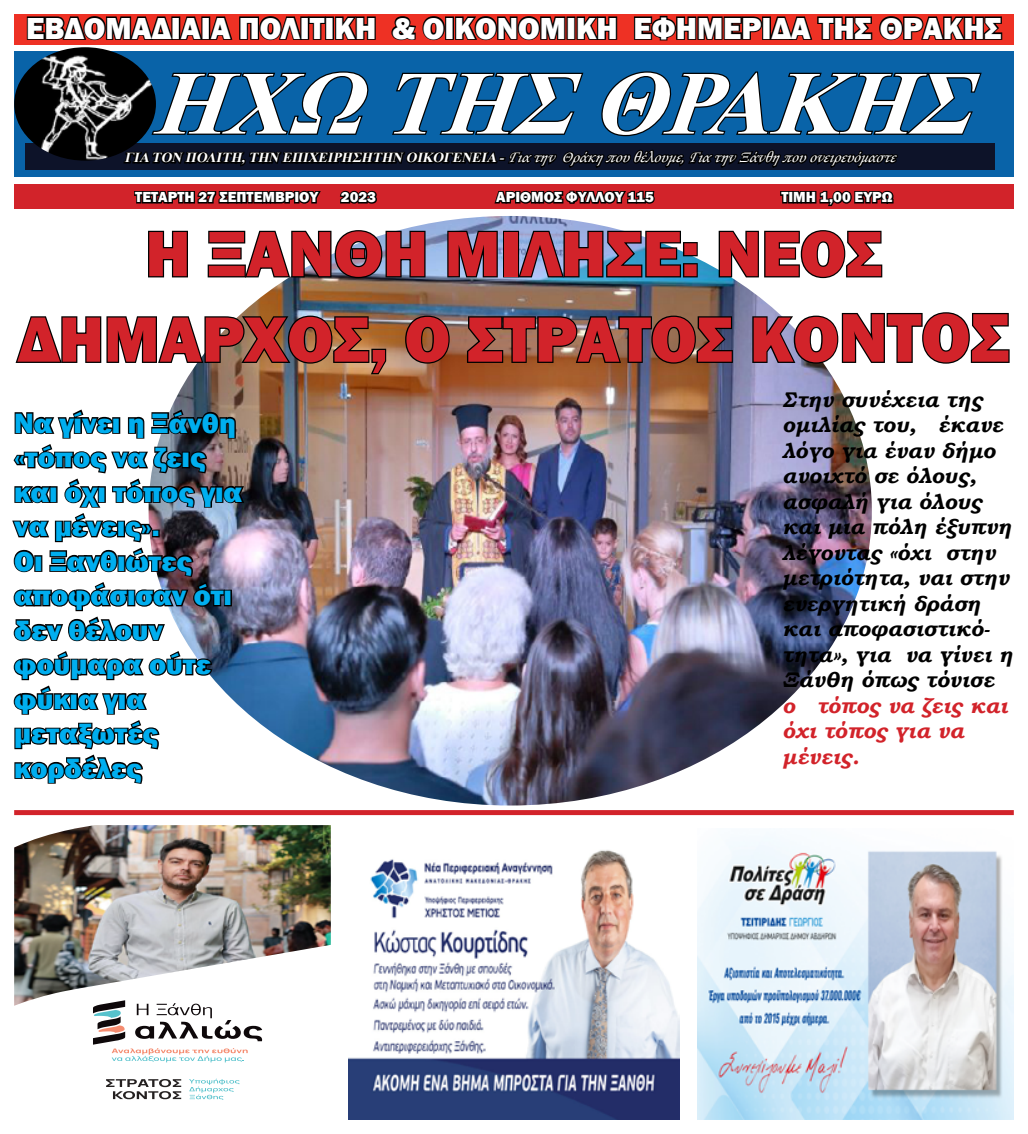
<style>
.page{position:relative;width:1028px;height:1134px;background:#fff}
.page>*{position:absolute;margin:0;border:0;box-sizing:border-box;transform-origin:0 0}
.t1{font:italic 700 90px "Times New Roman";color:#fff}
.t2{font:800 66.25px/85.5px "Franklin Gothic";color:#d2232a;text-align:center}
.t3{font:800 31.25px "Franklin Gothic";color:#fff}
.t4{font:800 28.75px/34.5px "Franklin Gothic";color:#00aeef}
.t5{font:italic 700 21.25px/25.5px "Bookman Old Style";color:#000}
.t6{font:italic 700 21.25px/25.5px "Bookman Old Style";color:#d2232a}
.t7{font:italic 16.25px "Monotype Corsiva";letter-spacing:.01em;color:#fff}
.t8{font:800 15px "Franklin Gothic";color:#fff}
.s1{font-family:"Times New Roman";font-weight:700;font-size:13.75px}
.s2{font-size:71.25px}
</style>
<div class="page">
<div style="left:14px;top:14px;width:999px;height:30px;background:#ee3124"></div>
<div style="left:14px;top:184px;width:999px;height:25px;background:#d2232a"></div>
<svg style="left:26px;top:15px;width:977px;height:192px"></svg>
<img style="left:697px;top:836px;width:316px;height:284px">
<img style="left:348px;top:850px;width:331px;height:270px">
<img style="left:14px;top:47px;width:142px;height:114px">
<svg style="left:93px;top:1006px;width:169px;height:56px"></svg>
<img style="left:14px;top:825px;width:317px;height:181px">
<svg style="left:189px;top:1079px;width:50px;height:21px"></svg>
<svg style="left:106px;top:1079px;width:75px;height:20px"></svg>
<div style="left:14px;top:810px;width:999px;height:5px;background:#d2232a"></div>
<img style="left:179px;top:216px;width:693px;height:589px">
<svg style="left:148px;top:230px;width:41px;height:49px"></svg>
<svg style="left:206px;top:220px;width:221px;height:60px"></svg>
<svg style="left:446px;top:225px;width:53px;height:54px;background:#6d7fa0"></svg>
<div style="left:503px;top:231px;width:16px;height:46px;border:2px solid #000"></div>
<svg style="left:516px;top:230px;width:183px;height:49px;background:#5e81a0"></svg>
<svg style="left:717px;top:220px;width:166px;height:60px"></svg>
<svg style="left:15px;top:310px;width:372px;height:66px"></svg>
<svg style="left:404px;top:314px;width:47px;height:51px;background:#7d5741"></svg>
<img style="left:466px;top:314px;width:268px;height:51px">
<svg style="left:751px;top:303px;width:259px;height:62px"></svg>
<img style="left:12px;top:392px;width:234px;height:394px">
<h3 class="t3" style="left:26px;top:8px;width:977px">ΕΒΔΟΜΑΔΙΑΙΑ ΠΟΛΙΤΙΚΗ &amp; ΟΙΚΟΝΟΜΙΚΗ ΕΦΗΜΕΡΙΔΑ ΤΗΣ ΘΡΑΚΗΣ</h3>
<h1 class="t1" style="left:151px;top:39px;width:859px">ΗΧΩΤΗΣΘΡΑΚΗΣ</h1>
<p class="t7" style="left:125px;top:147px;width:775px"><span class="s1">ΓΙΑ ΤΟΝ ΠΟΛΙΤΗ,ΤΗΝ ΕΠΙΧΕΙΡΗΣΗΤΗΝ ΟΙΚΟΓΕNEIA -</span>Για την Θράκηπουθέλουμε,Για τηνΞάνθηπουονειρευόμαστε</p>
<p class="t8" style="left:135px;top:188px;width:185px">ΤΕΤΑΡΤΗ 27 ΣΕΠΤΕΜΒΡΙΟΥ</p>
<p class="t8" style="left:341px;top:188px;width:37px">2023</p>
<p class="t8" style="left:496px;top:188px;width:159px">ΑΡΙΘΜΟΣ ΦΥΛΛΟΥ 115</p>
<p class="t8" style="left:781px;top:188px;width:113px">ΤΙΜΗ 1,00 ΕΥΡΩ</p>
<h2 class="t2" style="left:18px;top:211px;width:993px">Η ΞΑΝΘΗ ΜΙΛΗΣΕ: ΝΕΟΣ<br>ΔΗΜΑΡΧΟΣ, Ο ΣΤΡΑΤΟΣ ΚΟ<span class="s2">ΝΤΟΣ</span></h2>
<h3 class="t4" style="left:14px;top:406px;width:230px">Να γίνει η Ξάνθη «τόπος να ζεις και όχι τόπος για να μένεις».<br>Οι Ξανθιώτες αποφάσισαν ότι δεν θέλουν φούμαρα ούτε φύκια για μεταξωτές κορδέλες</h3>
<p class="t5" style="left:782px;top:386px;width:232px">Στην συνέχεια της ομιλίας του, έκανε λόγο για έναν δήμο ανοιχτό σε όλους, ασφαλή για όλους και μια πόλη έξυπνη λέγοντας «όχι στην μετριότητα, ναι στην ενεργητική δράση και αποφασιστικό&shy;τητα», για να γίνει η<br>Ξάνθη όπως τόνισε</p>
<p class="t6" style="left:782px;top:692px;width:227px">ο τόπος να ζεις και όχι τόπος για να μένεις.</p>
</div>
